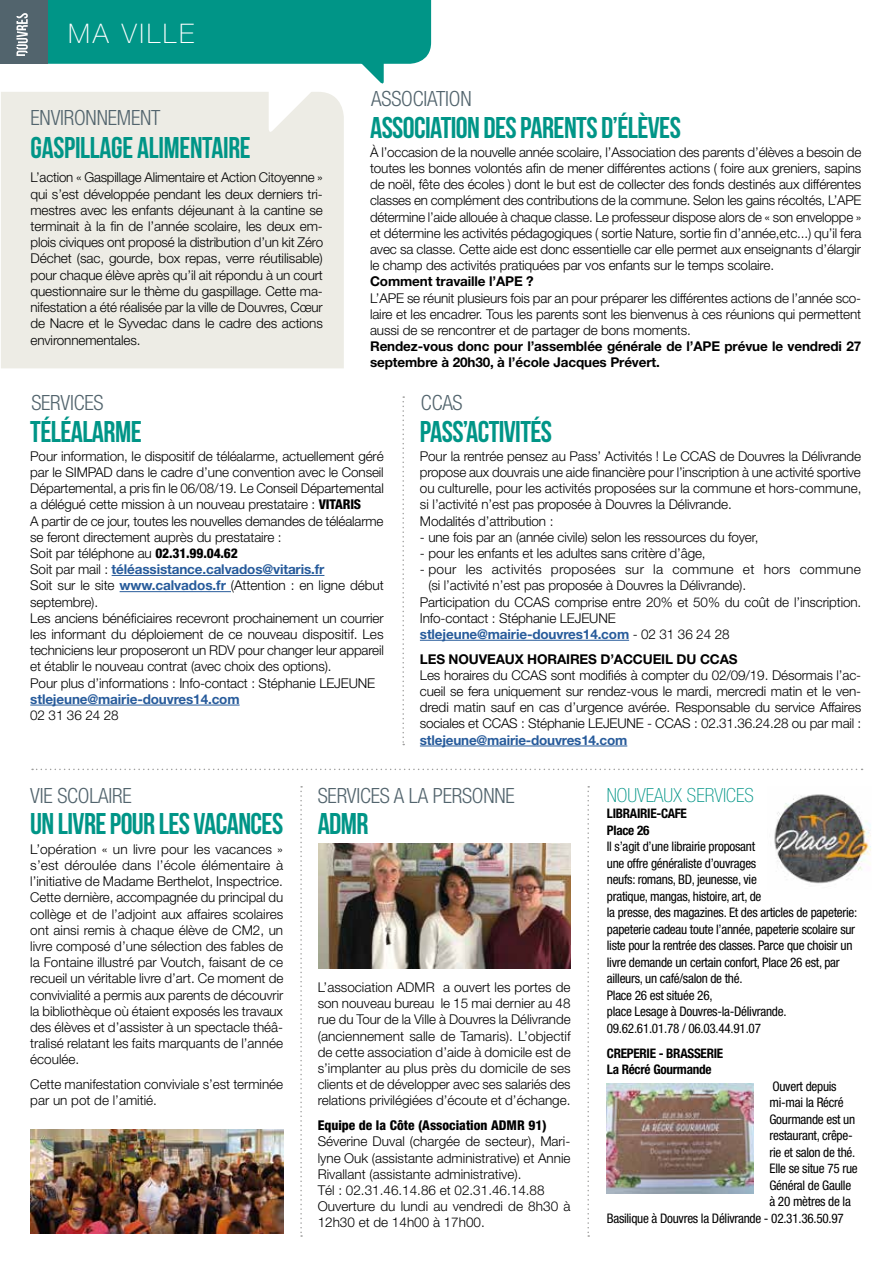
<style>
.page{position:relative;width:893px;height:1263px;background:#fff}
.page>*{position:absolute;margin:0;border:0;box-sizing:border-box;transform-origin:0 0}
.t1{font:30px "Bebas Neue";letter-spacing:-.02em;color:#009587}
.t2{font:700 30px "Bebas Neue";letter-spacing:-.01em;color:#009587}
.t3{font:100 27px "Helvetica Neue";letter-spacing:.1em;color:#fff}
.t4{font:300 condensed 21px "Helvetica Neue";letter-spacing:-.01em;color:#52646d}
.t5{font:100 condensed 19.5px "Helvetica Neue";color:#009587}
.t6{font:300 13.5px/16.2px "Helvetica Neue";letter-spacing:-.01em;color:#000;text-align:justify}
.t7{font:700 13.5px/16.2px "Helvetica Neue";letter-spacing:-.01em;color:#000}
.t8{font:700 13.5px "Helvetica Neue";letter-spacing:-.01em;color:#275b9b}
.t9{font:300 13.5px "Helvetica Neue";letter-spacing:.02em;color:#000}
.t10{font:800 condensed 13.5px "Helvetica Neue";color:#000}
.t11{font:condensed 13.2px/16.5px "Helvetica Neue";letter-spacing:-.02em;color:#000}
.t12{font:700 condensed 13.2px/16.5px "Helvetica Neue";letter-spacing:-.02em;color:#000}
.s1{font-weight:800;font-stretch:condensed}
.s2{font-weight:700;color:#275b9b}
.s3{font-weight:300;color:#000}
</style>
<div class="page">
<svg style="left:587px;top:786px;width:2px;height:451px"></svg>
<svg style="left:300px;top:786px;width:2px;height:451px"></svg>
<hr style="left:112px;top:575px;width:212px;height:1px;background:#275b9b">
<hr style="left:120px;top:591px;width:111px;height:1px;background:#275b9b">
<hr style="left:30px;top:705px;width:210px;height:1px;background:#275b9b">
<hr style="left:420px;top:640px;width:209px;height:1px;background:#275b9b">
<hr style="left:420px;top:746px;width:207px;height:1px;background:#275b9b">
<svg style="left:32px;top:769px;width:831px;height:1px"></svg>
<div style="left:1px;top:134px;width:343px;height:234px;background:#edece5"></div>
<svg style="left:0;top:0;width:431px;height:134px"></svg>
<img style="left:30px;top:1129px;width:253px;height:104px">
<img style="left:318px;top:843px;width:253px;height:125px">
<img style="left:607px;top:1083px;width:146px;height:110px">
<img style="left:774px;top:794px;width:97px;height:90px">
<svg style="left:402px;top:396px;width:2px;height:349px"></svg>
<h2 class="t3" style="left:68px;top:17px;width:127px">MA VILLE</h2>
<h3 class="t4" style="left:31px;top:105px;width:132px">ENVIRONNEMENT</h3>
<h1 class="t2" style="left:31px;top:131px;width:222px">GASPILLAGE ALIMENTAIRE</h1>
<p class="t6" style="left:31px;top:169px;width:294px">L’action « Gaspillage Alimentaire et Action Citoyenne » qui s’est développée pendant les deux derniers tri&shy;mestres avec les enfants déjeunant à la cantine se terminait à la fin de l’année scolaire, les deux em&shy;plois civiques ont proposé la distribution d’un kit Zéro Déchet (sac, gourde, box repas, verre réutilisable) pour chaque élève après qu’il ait répondu à un court questionnaire sur le thème du gaspillage. Cette ma&shy;nifestation a été réalisée par la ville de Douvres, Cœur de Nacre et le Syvedac dans le cadre des actions environnementales.</p>
<h3 class="t4" style="left:371px;top:87px;width:102px">ASSOCIATION</h3>
<h1 class="t1" style="left:370px;top:111px;width:312px">ASSOCIATION DES PARENTS D’ÉLÈVES</h1>
<p class="t6" style="left:370px;top:144px;width:493px">À l’occasion de la nouvelle année scolaire, l’Association des parents d’élèves a besoin de toutes les bonnes volontés afin de mener différentes actions ( foire aux greniers, sapins de noël, fête des écoles ) dont le but est de collecter des fonds destinés aux différentes classes en complément des contributions de la commune. Selon les gains récoltés, L’APE détermine l’aide allouée à chaque classe. Le professeur dispose alors de « son enveloppe » et détermine les activités pédagogiques ( sortie Nature, sortie fin d’année,etc...) qu’il fera avec sa classe. Cette aide est donc essentielle car elle permet aux enseignants d’élargir le champ des activités pratiquées par vos enfants sur le temps scolaire.</p>
<p class="t7" style="left:370px;top:273px;width:165px">Comment travaille l’APE ?</p>
<p class="t6" style="left:370px;top:289px;width:493px">L’APE se réunit plusieurs fois par an pour préparer les différentes actions de l’année sco&shy;laire et les encadrer. Tous les parents sont les bienvenus à ces réunions qui permettent aussi de se rencontrer et de partager de bons moments.</p>
<p class="t7" style="left:370px;top:338px;width:493px">Rendez-vous donc pour l’assemblée générale de l’APE prévue le vendredi 27 septembre à 20h30, à l’école Jacques Prévert.</p>
<h3 class="t4" style="left:31px;top:390px;width:74px">SERVICES</h3>
<h3 class="t4" style="left:421px;top:390px;width:43px">CCAS</h3>
<h1 class="t1" style="left:30px;top:415px;width:113px">TÉLÉALARME</h1>
<h1 class="t1" style="left:420px;top:415px;width:134px">PASS’ACTIVITÉS</h1>
<p class="t6" style="left:30px;top:447px;width:355px;text-align:left">Pour information, le dispositif de téléalarme, actuellement géré par le SIMPAD dans le cadre d’une convention avec le Conseil Départemental, a pris fin le 06/08/19. Le Conseil Départemental a délégué cette mission à un nouveau prestataire : <span class="s1">VITARIS<br></span>A partir de ce jour, toutes les nouvelles demandes de téléalarme se feront directement auprès du prestataire :<br>Soit par téléphone au <span class="s1">02.31.99.04.62<br></span>Soit par mail : <span class="s2">téléassistance.calvados@vitaris.fr<br></span>Soit sur le site <span class="s2">www.calvados.fr</span> (Attention : en ligne début septembre).<br>Les anciens bénéficiaires recevront prochainement un courrier les informant du déploiement de ce nouveau dispositif. Les techniciens leur proposeront un RDV pour changer leur appareil et établir le nouveau contrat (avec choix des options).<br>Pour plus d’informations : Info-contact : Stéphanie LEJEUNE</p>
<p class="t8" style="left:30px;top:690px;width:211px">stlejeune@mairie-douvres14.com</p>
<p class="t6" style="left:30px;top:707px;width:90px">02 31 36 24 28</p>
<p class="t6" style="left:420px;top:447px;width:443px;text-align:left">Pour la rentrée pensez au Pass’ Activités ! Le CCAS de Douvres la Délivrande propose aux douvrais une aide financière pour l’inscription à une activité sportive ou culturelle, pour les activités proposées sur la commune et hors-commune, si l’activité n’est pas proposée à Douvres la Délivrande.<br>Modalités d’attribution :</p>
<p class="t6" style="left:420px;top:528px;width:340px">- une fois par an (année civile) selon les ressources du foyer,</p>
<p class="t6" style="left:420px;top:545px;width:287px">- pour les enfants et les adultes sans critère d’âge,</p>
<p class="t9" style="left:420px;top:561px;width:443px">- pour les activités proposées sur la commune et hors commune</p>
<p class="t6" style="left:428px;top:577px;width:319px">(si l’activité n’est pas proposée à Douvres la Délivrande).</p>
<p class="t6" style="left:420px;top:593px;width:443px">Participation du CCAS comprise entre 20% et 50% du coût de l’inscription.</p>
<p class="t6" style="left:420px;top:609px;width:197px">Info-contact : Stéphanie LEJEUNE</p>
<p class="t8" style="left:420px;top:626px;width:311px">stlejeune@mairie-douvres14.com <span class="s3">- 02 31 36 24 28</span></p>
<p class="t7" style="left:420px;top:650px;width:319px">LES NOUVEAUX HORAIRES D’ACCUEIL DU CCAS</p>
<p class="t6" style="left:420px;top:667px;width:443px">Les horaires du CCAS sont modifiés à compter du 02/09/19. Désormais l’ac&shy;cueil se fera uniquement sur rendez-vous le mardi, mercredi matin et le ven&shy;dredi matin sauf en cas d’urgence avérée. Responsable du service Affaires sociales et CCAS : Stéphanie LEJEUNE - CCAS : 02.31.36.24.28 ou par mail :</p>
<p class="t8" style="left:420px;top:731px;width:209px">stlejeune@mairie-douvres14.com</p>
<h3 class="t4" style="left:30px;top:783px;width:103px">VIE SCOLAIRE</h3>
<h3 class="t4" style="left:318px;top:783px;width:199px">SERVICES A LA PERSONNE</h3>
<h1 class="t1" style="left:30px;top:807px;width:340px">UN LIVRE POUR LES VACANCES ADMR</h1>
<p class="t6" style="left:30px;top:840px;width:255px">L’opération « un livre pour les vacances » s’est déroulée dans l’école élémentaire à l’initiative de Madame Berthelot, Inspectrice.<br>Cette dernière, accompagnée du principal du collège et de l’adjoint aux affaires scolaires ont ainsi remis à chaque élève de CM2, un livre composé d’une sélection des fables de la Fontaine illustré par Voutch, faisant de ce recueil un véritable livre d’art. Ce moment de convivialité a permis aux parents de découvrir la bibliothèque où étaient exposés les travaux des élèves et d’assister à un spectacle théâ&shy;tralisé relatant les faits marquants de l’année écoulée.</p>
<p class="t6" style="left:30px;top:1076px;width:254px">Cette manifestation conviviale s’est terminée par un pot de l’amitié.</p>
<p class="t6" style="left:318px;top:979px;width:254px">L’association ADMR a ouvert les portes de son nouveau bureau le 15 mai dernier au 48 rue du Tour de la Ville à Douvres la Délivrande (anciennement salle de Tamaris). L’objectif de cette association d’aide à domicile est de s’implanter au plus près du domicile de ses clients et de développer avec ses salariés des relations privilégiées d’écoute et d’échange.</p>
<p class="t10" style="left:318px;top:1117px;width:230px">Equipe de la Côte (Association ADMR 91)</p>
<p class="t6" style="left:318px;top:1133px;width:254px;text-align:left">Séverine Duval (chargée de secteur), Mari&shy;lyne Ouk (assistante administrative) et Annie Rivallant (assistante administrative).<br>Tél : 02.31.46.14.86 et 02.31.46.14.88<br>Ouverture du lundi au vendredi de 8h30 à 12h30 et de 14h00 à 17h00.</p>
<h3 class="t5" style="left:607px;top:784px;width:148px">NOUVEAUX SERVICES</h3>
<p class="t12" style="left:607px;top:805px;width:82px">LIBRAIRIE-CAFE<br>Place 26</p>
<p class="t11" style="left:607px;top:838px;width:252px">Il s’agit d’une librairie proposant<br>une offre généraliste d’ouvrages<br>neufs: romans, BD, jeunesse, vie<br>pratique, mangas, histoire, art, de<br>la presse, des magazines. Et des articles de papeterie: papeterie cadeau toute l’année, papeterie scolaire sur liste pour la rentrée des classes. Parce que choisir un livre demande un certain confort, Place 26 est, par ailleurs, un café/salon de thé.<br>Place 26 est située 26,<br>place Lesage à Douvres-la-Délivrande.<br>09.62.61.01.78 / 06.03.44.91.07</p>
<p class="t12" style="left:607px;top:1045px;width:118px">CREPERIE - BRASSERIE<br>La Récré Gourmande</p>
<p class="t11" style="left:772px;top:1078px;width:66px">Ouvert depuis</p>
<p class="t11" style="left:769px;top:1094px;width:76px">mi-mai la Récré</p>
<p class="t11" style="left:769px;top:1111px;width:87px">Gourmande est un</p>
<p class="t11" style="left:769px;top:1127px;width:85px">restaurant, crêpe-</p>
<p class="t11" style="left:769px;top:1144px;width:87px">rie et salon de thé.</p>
<p class="t11" style="left:769px;top:1160px;width:90px">Elle se situe 75 rue</p>
<p class="t11" style="left:769px;top:1177px;width:83px">Général de Gaulle</p>
<p class="t11" style="left:769px;top:1193px;width:83px">à 20 mètres de la</p>
<p class="t11" style="left:607px;top:1210px;width:239px">Basilique à Douvres la Délivrande - 02.31.36.50.97</p>
</div>
